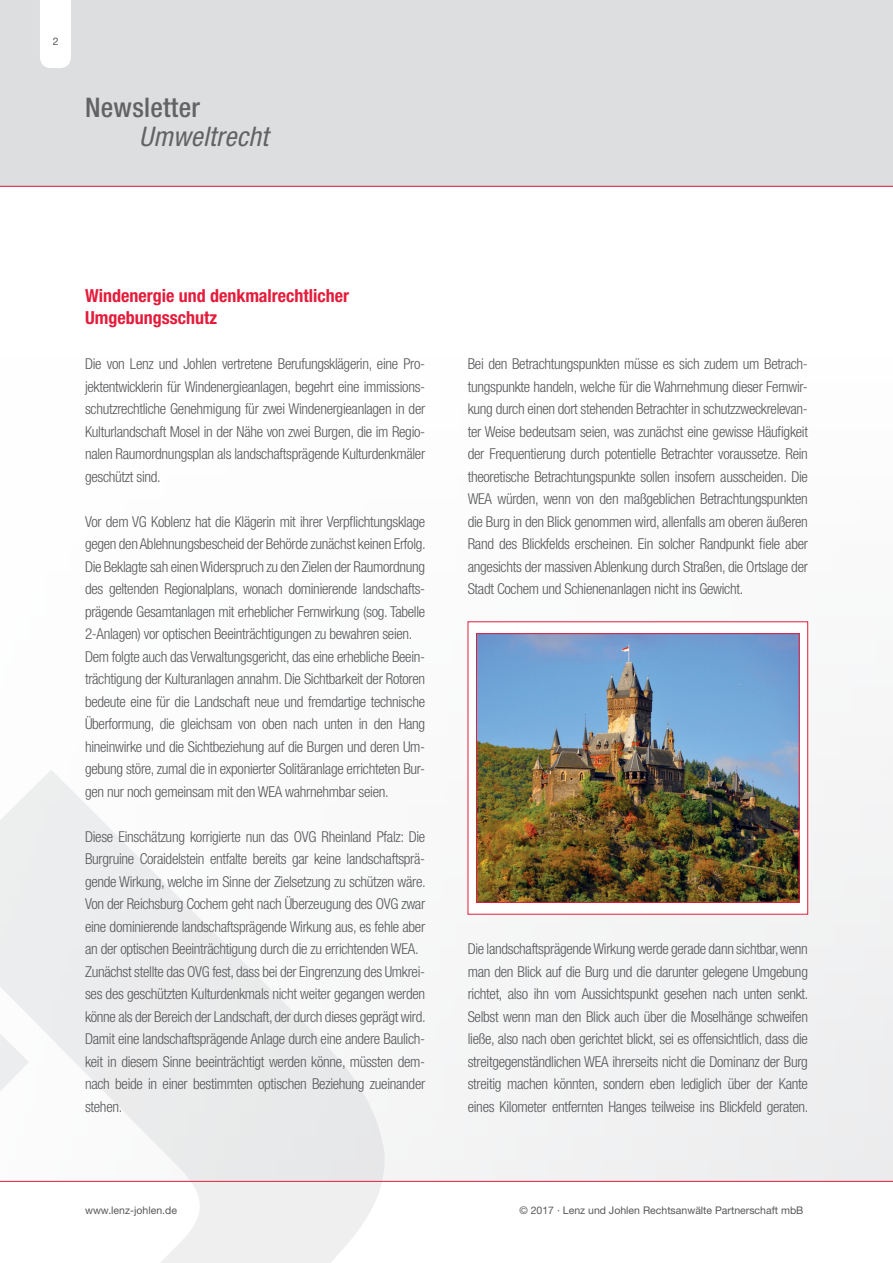
<style>
.page{position:relative;width:893px;height:1263px;background:#fff}
.page>*{position:absolute;margin:0;border:0;box-sizing:border-box;transform-origin:0 0}
.t1{font:italic condensed 27px "Helvetica Neue LT Std";letter-spacing:.01em;color:#636366}
.t2{font:500 condensed 27px "Helvetica Neue LT Std";letter-spacing:.01em;color:#636366}
.t3{font:700 condensed 18px/22.5px "Helvetica Neue LT Std";color:#e41c3b}
.t4{font:300 condensed 15px/22.5px "Helvetica Neue LT Std";letter-spacing:-.02em;color:#57585a;text-align:justify}
.t5{font:10.5px "Helvetica Neue LT Std";color:#57585a}
</style>
<div class="page">
<div style="left:0;top:0;width:893px;height:187px;background:#dddee0"></div>
<div style="left:0;top:344px;width:893px;height:837px;background:#fbfbfb"></div>
<svg style="left:0;top:770px;width:386px;height:493px;fill:#efeff0"></svg>
<div style="left:468px;top:621px;width:340px;height:293px;background:#fff"></div>
<img style="left:478px;top:635px;width:319px;height:265px">
<div style="left:476px;top:633px;width:323px;height:269px;border:1px solid #e41c3b"></div>
<hr style="left:0;top:1181px;width:893px;height:1px;background:#e41c3b">
<hr style="left:0;top:186px;width:893px;height:1px;background:#e41c3b">
<div style="left:40px;top:0;width:31px;height:68px;background:#fff"></div>
<p class="t5" style="left:53px;top:35px;width:7px">2</p>
<h1 class="t2" style="left:85px;top:91px;width:116px">Newsletter</h1>
<h1 class="t1" style="left:139px;top:120px;width:131px">Umweltrecht</h1>
<p class="t3" style="left:85px;top:284px;width:266px">Windenergie und denkmalrechtlicher<br>Umgebungsschutz</p>
<p class="t4" style="left:85px;top:352px;width:342px">Die von Lenz und Johlen vertretene Berufungsklägerin, eine Pro&shy;jektentwicklerin für Windenergieanlagen, begehrt eine immissions&shy;schutzrechtliche Genehmigung für zwei Windenergieanlagen in der Kulturlandschaft Mosel in der Nähe von zwei Burgen, die im Regio&shy;nalen Raumordnungsplan als landschaftsprägende Kulturdenkmäler geschützt sind.</p>
<p class="t4" style="left:85px;top:510px;width:342px;text-align:left">Vor dem VG Koblenz hat die Klägerin mit ihrer Verpflichtungsklage gegen den Ablehnungsbescheid der Behörde zunächst keinen Erfolg.<br>Die Beklagte sah einen Widerspruch zu den Zielen der Raumordnung des geltenden Regionalplans, wonach dominierende landschafts&shy;prägende Gesamtanlagen mit erheblicher Fernwirkung (sog. Tabelle 2-Anlagen) vor optischen Beeinträchtigungen zu bewahren seien.<br>Dem folgte auch das Verwaltungsgericht, das eine erhebliche Beein&shy;trächtigung der Kulturanlagen annahm. Die Sichtbarkeit der Rotoren bedeute eine für die Landschaft neue und fremdartige technische Überformung, die gleichsam von oben nach unten in den Hang hineinwirke und die Sichtbeziehung auf die Burgen und deren Um&shy;gebung störe, zumal die in exponierter Solitäranlage errichteten Bur&shy;gen nur noch gemeinsam mit den WEA wahrnehmbar seien.</p>
<p class="t4" style="left:85px;top:825px;width:342px;text-align:left">Diese Einschätzung korrigierte nun das OVG Rheinland Pfalz: Die Burgruine Coraidelstein entfalte bereits gar keine landschaftsprä&shy;gende Wirkung, welche im Sinne der Zielsetzung zu schützen wäre.<br>Von der Reichsburg Cochem geht nach Überzeugung des OVG zwar eine dominierende landschaftsprägende Wirkung aus, es fehle aber an der optischen Beeinträchtigung durch die zu errichtenden WEA.<br>Zunächst stellte das OVG fest, dass bei der Eingrenzung des Umkrei&shy;ses des geschützten Kulturdenkmals nicht weiter gegangen werden könne als der Bereich der Landschaft, der durch dieses geprägt wird.<br>Damit eine landschaftsprägende Anlage durch eine andere Baulich&shy;keit in diesem Sinne beeinträchtigt werden könne, müssten dem&shy;nach beide in einer bestimmten optischen Beziehung zueinander stehen.</p>
<p class="t4" style="left:468px;top:352px;width:342px">Bei den Betrachtungspunkten müsse es sich zudem um Betrach&shy;tungspunkte handeln, welche für die Wahrnehmung dieser Fernwir&shy;kung durch einen dort stehenden Betrachter in schutzzweckrelevan&shy;ter Weise bedeutsam seien, was zunächst eine gewisse Häufigkeit der Frequentierung durch potentielle Betrachter voraussetze. Rein theoretische Betrachtungspunkte sollen insofern ausscheiden. Die WEA würden, wenn von den maßgeblichen Betrachtungspunkten die Burg in den Blick genommen wird, allenfalls am oberen äußeren Rand des Blickfelds erscheinen. Ein solcher Randpunkt fiele aber angesichts der massiven Ablenkung durch Straßen, die Ortslage der Stadt Cochem und Schienenanlagen nicht ins Gewicht.</p>
<p class="t4" style="left:468px;top:937px;width:342px">Die landschaftsprägende Wirkung werde gerade dann sichtbar, wenn man den Blick auf die Burg und die darunter gelegene Umgebung richtet, also ihn vom Aussichtspunkt gesehen nach unten senkt.<br>Selbst wenn man den Blick auch über die Moselhänge schweifen ließe, also nach oben gerichtet blickt, sei es offensichtlich, dass die streitgegenständlichen WEA ihrerseits nicht die Dominanz der Burg streitig machen könnten, sondern eben lediglich über der Kante eines Kilometer entfernten Hanges teilweise ins Blickfeld geraten.</p>
<p class="t5" style="left:85px;top:1204px;width:93px">www.lenz-johlen.de</p>
<p class="t5" style="left:519px;top:1204px;width:285px">© 2017 · Lenz und Johlen Rechtsanwälte Partnerschaft mbB</p>
</div>
